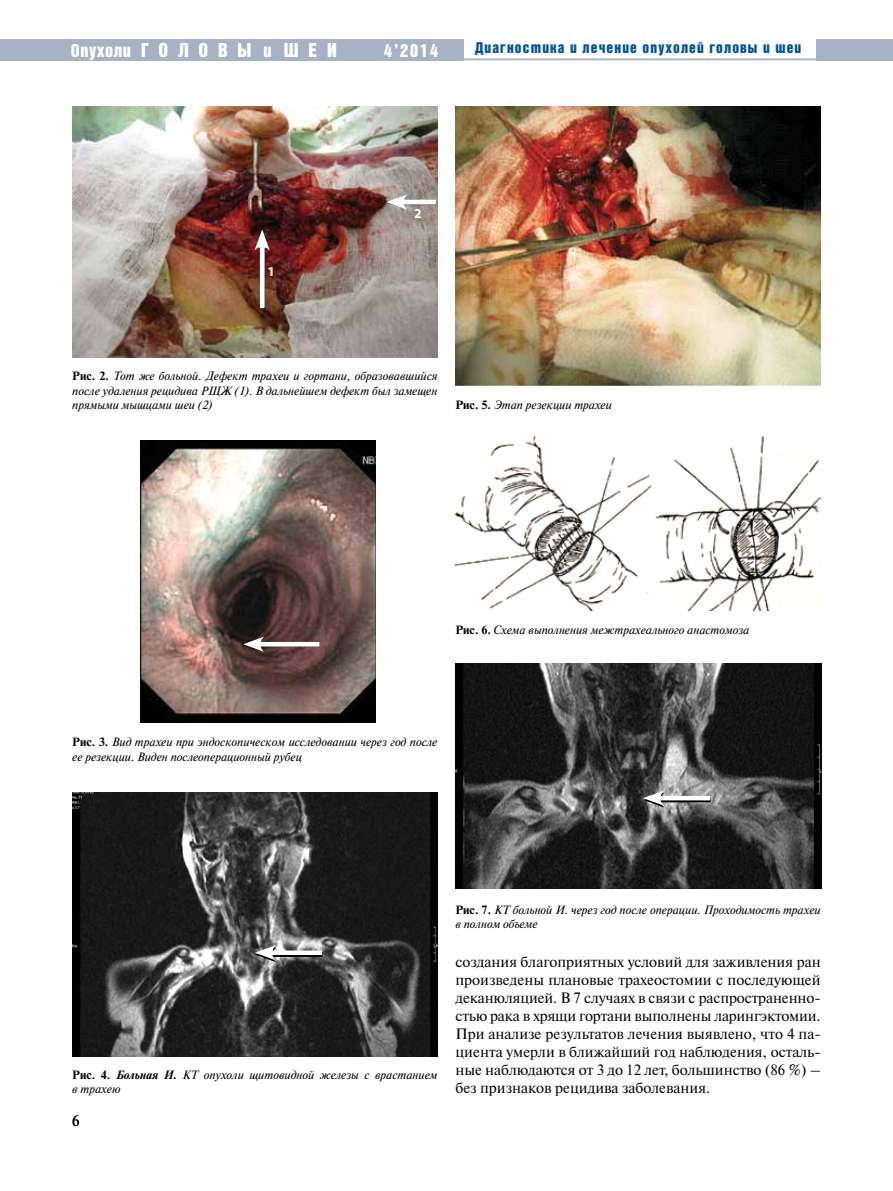
<style>
.page{position:relative;width:893px;height:1191px;background:#fff}
.page>*{position:absolute;margin:0;border:0;box-sizing:border-box;transform-origin:0 0}
.t1{font:19.5px "Bastion Kontrast Alt C";letter-spacing:.5em;color:#fff}
.t2{font:18px "Bastion Kontrast Alt C";color:#fff}
.t3{font:15px/18px "Newton C";color:#000;text-align:justify}
.t4{font:15px "Bastion Kontrast Alt C";letter-spacing:.075em;color:#005398}
.t5{font:700 13.5px "Myriad Pro";color:#fff}
.t6{font:italic 12px/14.4px "Newton C";color:#000}
.s1{font-size:18px}
.s2{font-weight:700;font-style:normal}
.s3{font-weight:700}
</style>
<div class="page">
<div style="left:0;top:39px;width:463px;height:21px;background:#a7b2c5"></div>
<div style="left:816px;top:39px;width:77px;height:21px;background:#a7b2c5"></div>
<hr style="left:445px;top:59px;width:377px;height:1px;background:#a7b2c5">
<img style="left:72px;top:106px;width:365px;height:251px">
<img style="left:72px;top:792px;width:365px;height:264px">
<img style="left:455px;top:436px;width:366px;height:175px">
<hr style="left:399px;top:200px;width:37px;height:4px;background:#fff">
<svg style="left:386px;top:194px;width:21px;height:16px"></svg>
<img style="left:140px;top:441px;width:236px;height:281px">
<hr style="left:256px;top:642px;width:63px;height:4px;background:#fff">
<svg style="left:243px;top:636px;width:21px;height:16px"></svg>
<hr style="left:260px;top:242px;width:4px;height:66px;background:#fff">
<svg style="left:255px;top:229px;width:15px;height:21px"></svg>
<div style="left:268px;top:952px;width:54px;height:5px;background:#000"></div>
<div style="left:268px;top:950px;width:54px;height:5px;background:#fff"></div>
<svg style="left:255px;top:945px;width:21px;height:17px"></svg>
<img style="left:455px;top:663px;width:366px;height:226px">
<svg style="left:664px;top:798px;width:47px;height:4px"></svg>
<hr style="left:656px;top:796px;width:54px;height:4px;background:#fff">
<svg style="left:643px;top:790px;width:21px;height:17px"></svg>
<img style="left:455px;top:106px;width:366px;height:279px">
<h1 class="t1" style="left:71px;top:40px;width:267px"><span class="s1">Опухоли</span>ГОЛОВЫ <span class="s1">и</span> ШЕИ</h1>
<h2 class="t2" style="left:384px;top:41px;width:56px">4’2014</h2>
<p class="t4" style="left:475px;top:40px;width:328px">Диагностика и лечение опухолей головы и шеи</p>
<p class="t5" style="left:268px;top:262px;width:9px">1</p>
<p class="t5" style="left:414px;top:204px;width:9px">2</p>
<p class="t6" style="left:72px;top:369px;width:367px;text-align:justify"><span class="s2">Рис. 2.</span> Тот же больной. Дефект трахеи и гортани, образовавшийся после удаления рецидива РЩЖ (1). В дальнейшем дефект был замещен прямыми мышцами шеи (2)</p>
<p class="t6" style="left:455px;top:398px;width:158px"><span class="s2">Рис. 5.</span> Этап резекции трахеи</p>
<p class="t6" style="left:455px;top:622px;width:295px"><span class="s2">Рис. 6.</span> Схема выполнения межтрахеального анастомоза</p>
<p class="t6" style="left:72px;top:735px;width:367px"><span class="s2">Рис. 3.</span> Вид трахеи при эндоскопическом исследовании через год после ее резекции. Виден послеоперационный рубец</p>
<p class="t6" style="left:72px;top:1067px;width:367px"><span class="s2">Рис. 4.</span> <span class="s3">Больная И.</span> КТ опухоли щитовидной железы с врастанием в трахею</p>
<p class="t3" style="left:72px;top:1112px;width:9px">6</p>
<p class="t6" style="left:455px;top:902px;width:367px"><span class="s2">Рис. 7.</span> КТ больной И. через год после операции. Проходимость трахеи в полном объеме</p>
<p class="t3" style="left:455px;top:952px;width:367px">создания благоприятных условий для заживления ран произведены плановые трахеостомии с последующей деканюляцией. В 7 случаях в связи с распространенно&shy;стью рака в хрящи гортани выполнены ларингэктомии.<br>При анализе результатов лечения выявлено, что 4 па&shy;циента умерли в ближайший год наблюдения, осталь&shy;ные наблюдаются от 3 до 12 лет, большинство (86 %) – без признаков рецидива заболевания.</p>
</div>
